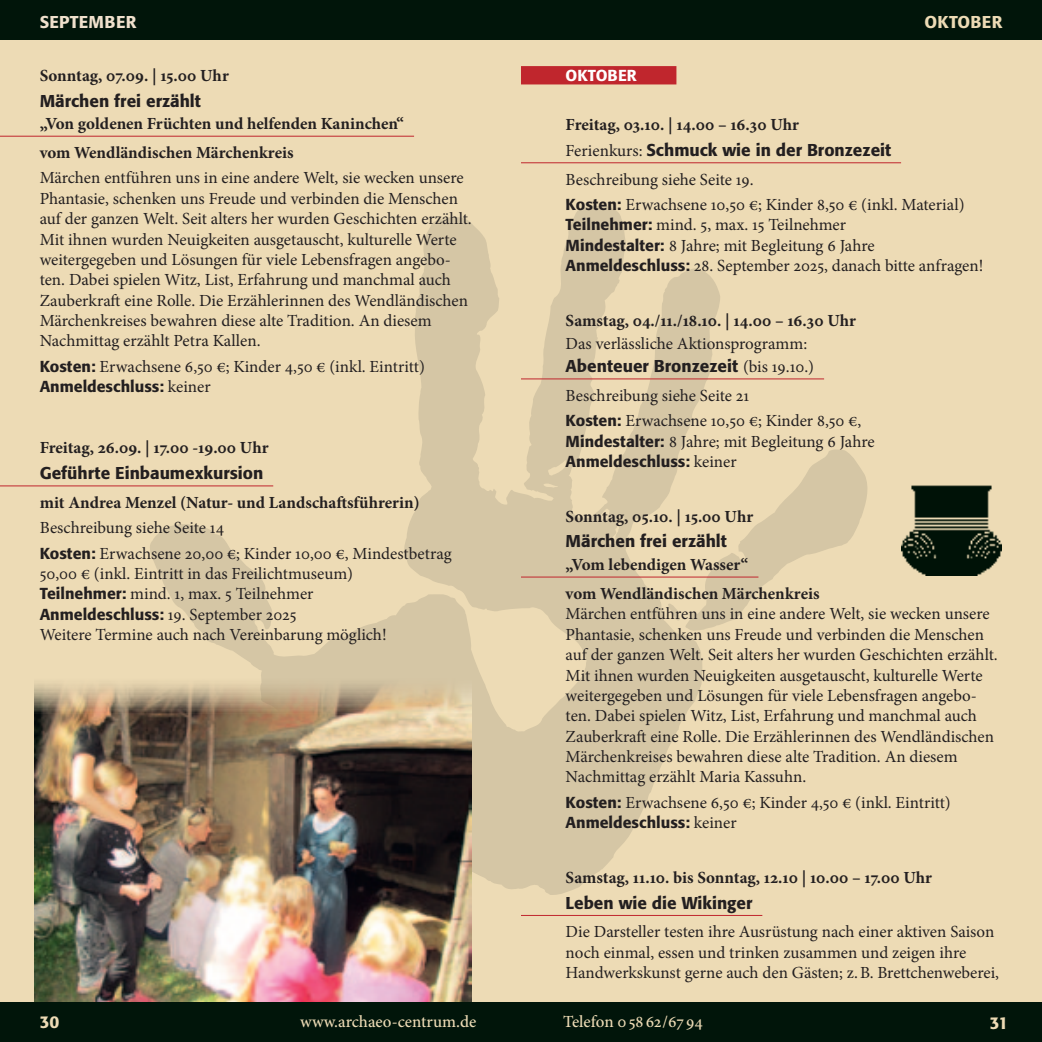
<style>
.page{position:relative;width:1042px;height:1042px;background:#fff}
.page>*{position:absolute;margin:0;border:0;box-sizing:border-box;transform-origin:0 0}
.t1{font:16.97px/20.3px "Minion Pro";letter-spacing:-.005em;color:#231f20}
.t2{font:700 16.97px/28.9px "Minion Pro";color:#231f20}
.t3{font:500 16.97px "Formata BQ";color:#231f20}
.t4{font:500 16.97px "Minion Pro";color:#eddbb5}
.t5{font:500 16.97px "Formata BQ";letter-spacing:.01em;color:#eddbb5}
.t6{font:500 16.97px "Formata BQ";letter-spacing:.01em;color:#f0e1cd}
.t7{font:500 15.75px "Formata BQ";color:#231f20}
.t8{font:500 15.75px "Formata BQ";letter-spacing:.01em;color:#fff}
.s1{font-family:"Formata BQ";font-weight:500;font-size:15.75px}
.s2{font-family:"Minion Pro";font-weight:400;font-size:16.97px}
.s3{font-family:"Minion Pro";font-weight:400}
</style>
<div class="page">
<div style="left:0;top:30px;width:1042px;height:984px;background:#eddbb5"></div>
<svg style="left:148px;top:205px;width:720px;height:690px"></svg>
<img style="left:35px;top:676px;width:436px;height:326px">
<div style="left:0;top:0;width:1042px;height:40px;background:#01150a"></div>
<div style="left:0;top:1002px;width:1042px;height:40px;background:#01150a"></div>
<div style="left:521px;top:66px;width:155px;height:18px;background:#c0262d"></div>
<hr style="left:521px;top:162px;width:380px;height:1px;background:#c0262d">
<hr style="left:521px;top:378px;width:303px;height:1px;background:#c0262d">
<hr style="left:521px;top:576px;width:237px;height:1px;background:#c0262d">
<hr style="left:521px;top:915px;width:241px;height:1px;background:#c0262d">
<hr style="left:0;top:136px;width:414px;height:1px;background:#c0262d">
<hr style="left:0;top:485px;width:273px;height:1px;background:#c0262d">
<img style="left:901px;top:485px;width:101px;height:90px">
<p class="t6" style="left:40px;top:11px;width:98px">September</p>
<p class="t2" style="left:40px;top:61px;width:191px">Sonntag, 07.09. | 15.00 Uhr</p>
<p class="t3" style="left:40px;top:90px;width:163px">Märchen frei erzählt</p>
<p class="t2" style="left:40px;top:109px;width:366px">„Von goldenen Früchten und helfenden Kaninchen“ vom Wendländischen Märchenkreis</p>
<p class="t1" style="left:40px;top:168px;width:434px">Märchen entführen uns in eine andere Welt, sie wecken unsere Phantasie, schenken uns Freude und verbinden die Menschen auf der ganzen Welt. Seit alters her wurden Geschichten erzählt.<br>Mit ihnen wurden Neuigkeiten ausgetauscht, kulturelle Werte weitergegeben und Lösungen für viele Lebensfragen angebo&shy;ten. Dabei spielen Witz, List, Erfahrung und manchmal auch Zauberkraft eine Rolle. Die Erzählerinnen des Wendländischen Märchenkreises bewahren diese alte Tradition. An diesem Nachmittag erzählt Petra Kallen.</p>
<p class="t1" style="left:40px;top:356px;width:387px"><span class="s1">Kosten:</span> Erwachsene 6,50 €; Kinder 4,50 € (inkl. Eintritt)</p>
<p class="t7" style="left:40px;top:377px;width:172px">Anmeldeschluss: <span class="s2">keiner</span></p>
<p class="t2" style="left:40px;top:433px;width:230px">Freitag, 26.09. | 17.00 -19.00 Uhr</p>
<p class="t3" style="left:40px;top:462px;width:225px">Geführte Einbaumexkursion</p>
<p class="t2" style="left:40px;top:488px;width:381px">mit Andrea Menzel (Natur- und Landschaftsführerin)</p>
<p class="t1" style="left:40px;top:515px;width:413px;line-height:25.4px">Beschreibung siehe Seite 14<br><span class="s1">Kosten:</span> Erwachsene 20,00 €; Kinder 10,00 €, Mindestbetrag</p>
<p class="t1" style="left:40px;top:563px;width:348px">50,00 € (inkl. Eintritt in das Freilichtmuseum)<br><span class="s1">Teilnehmer:</span> mind. 1, max. 5 Teilnehmer <span class="s1">Anmeldeschluss:</span> 19. September 2025<br>Weitere Termine auch nach Vereinbarung möglich!</p>
<p class="t5" style="left:924px;top:11px;width:79px">Oktober</p>
<p class="t8" style="left:566px;top:66px;width:73px">Oktober</p>
<p class="t2" style="left:566px;top:110px;width:235px">Freitag, 03.10. | 14.00 – 16.30 Uhr</p>
<p class="t3" style="left:566px;top:139px;width:327px"><span class="s3">Ferienkurs:</span> Schmuck wie in der Bronzezeit</p>
<p class="t1" style="left:566px;top:167px;width:400px;line-height:25.4px">Beschreibung siehe Seite 19.<br><span class="s1">Kosten:</span> Erwachsene 10,50 €; Kinder 8,50 € (inkl. Material)</p>
<p class="t1" style="left:566px;top:215px;width:419px"><span class="s1">Teilnehmer:</span> mind. 5, max. 15 Teilnehmer<br><span class="s1">Mindestalter:</span> 8 Jahre; mit Begleitung 6 Jahre<br><span class="s1">Anmeldeschluss:</span> 28. September 2025, danach bitte anfragen!</p>
<p class="t2" style="left:566px;top:306px;width:292px">Samstag, 04./11./18.10. | 14.00 – 16.30 Uhr</p>
<p class="t1" style="left:566px;top:334px;width:243px">Das verlässliche Aktionsprogramm:</p>
<p class="t3" style="left:566px;top:356px;width:250px">Abenteuer Bronzezeit <span class="s3">(bis 19.10.)</span></p>
<p class="t1" style="left:566px;top:383px;width:297px;line-height:25.4px">Beschreibung siehe Seite 21<br><span class="s1">Kosten:</span> Erwachsene 10,50 €; Kinder 8,50 €,</p>
<p class="t1" style="left:566px;top:431px;width:311px"><span class="s1">Mindestalter:</span> 8 Jahre; mit Begleitung 6 Jahre</p>
<p class="t7" style="left:566px;top:452px;width:172px">Anmeldeschluss: <span class="s2">keiner</span></p>
<p class="t2" style="left:566px;top:501px;width:189px">Sonntag, 05.10. | 15.00 Uhr</p>
<p class="t3" style="left:566px;top:531px;width:163px">Märchen frei erzählt</p>
<p class="t2" style="left:566px;top:550px;width:255px">„Vom lebendigen Wasser“<br>vom Wendländischen Märchenkreis</p>
<p class="t1" style="left:566px;top:604px;width:434px">Märchen entführen uns in eine andere Welt, sie wecken unsere Phantasie, schenken uns Freude und verbinden die Menschen auf der ganzen Welt. Seit alters her wurden Geschichten erzählt.<br>Mit ihnen wurden Neuigkeiten ausgetauscht, kulturelle Werte weitergegeben und Lösungen für viele Lebensfragen angebo&shy;ten. Dabei spielen Witz, List, Erfahrung und manchmal auch Zauberkraft eine Rolle. Die Erzählerinnen des Wendländischen Märchenkreises bewahren diese alte Tradition. An diesem Nachmittag erzählt Maria Kassuhn.</p>
<p class="t1" style="left:566px;top:792px;width:387px"><span class="s1">Kosten:</span> Erwachsene 6,50 €; Kinder 4,50 € (inkl. Eintritt)</p>
<p class="t7" style="left:566px;top:813px;width:172px">Anmeldeschluss: <span class="s2">keiner</span></p>
<p class="t2" style="left:566px;top:863px;width:368px">Samstag, 11.10. bis Sonntag, 12.10 | 10.00 – 17.00 Uhr</p>
<p class="t3" style="left:566px;top:892px;width:188px">Leben wie die Wikinger</p>
<p class="t1" style="left:566px;top:922px;width:435px">Die Darsteller testen ihre Ausrüstung nach einer aktiven Saison noch einmal, essen und trinken zusammen und zeigen ihre<br>Handwerkskunst gerne auch den Gästen; z. B . Brettchenweberei,</p>
<p class="t5" style="left:40px;top:1011px;width:21px">30</p>
<p class="t4" style="left:300px;top:1010px;width:177px">www.archaeo-centrum.de</p>
<p class="t4" style="left:563px;top:1010px;width:141px">Telefon 05862/67 94</p>
<p class="t5" style="left:990px;top:1013px;width:20px">31</p>
</div>
